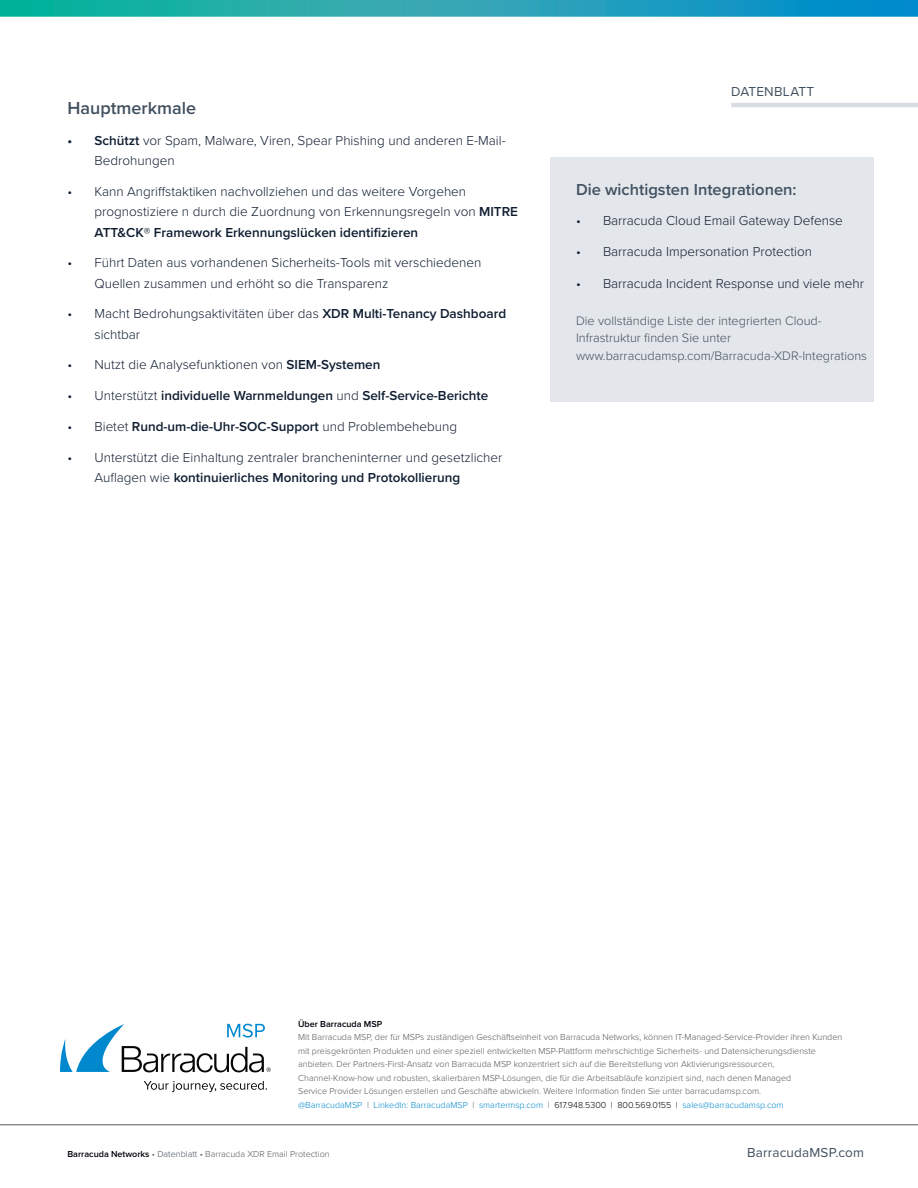
<style>
.page{position:relative;width:918px;height:1188px;background:#fff}
.page>*{position:absolute;margin:0;border:0;box-sizing:border-box;transform-origin:0 0}
.heading{font:600 18px "Proxima Nova";color:#41505f}
.heading-2{font:600 16.5px "Proxima Nova";color:#415160}
.t1{font:300 13.5px/20.2px "Proxima Nova";color:#0f1d31}
.t2{font:600 13.5px "Proxima Nova";color:#0f1d31}
.document_type{font:13.5px "Proxima Nova";letter-spacing:.015em;color:#41505f}
.small_body_heading{font:300 12.75px/16.5px "Proxima Nova";color:#415160}
.text{font:300 9px/13.5px "Proxima Nova";color:#57585a}
.text-2{font:300 9px "Proxima Nova";color:#0088ce}
.text-3{font:600 9px "Proxima Nova";color:#00000b}
.s1{font-weight:600}
.s2{font-weight:300}
.s3{color:#57585a}
.s4{color:#00000b}
.s5{font-weight:600;color:#00000b}
.s6{color:#41505f}
</style>
<div class="page">
<hr style="left:0;top:1125px;width:918px;height:1px;background:#57585a">
<svg style="left:144px;top:1081px;width:123px;height:11px"></svg>
<svg style="left:60px;top:1024px;width:211px;height:48px"></svg>
<svg style="left:0;top:0;width:918px;height:17px;background:#20a4b5"></svg>
<div style="left:550px;top:158px;width:324px;height:244px;background:#e3e6ea"></div>
<hr style="left:731px;top:103px;width:187px;height:4px;background:#d9dde3">
<p class="heading" style="left:68px;top:95px;width:130px">Hauptmerkmale</p>
<p class="t1" style="left:94px;top:130px;width:413px;text-indent:-27px"><span class="s1">• Schützt</span> vor Spam, Malware, Viren, Spear Phishing und anderen E-Mail-<br>Bedrohungen</p>
<p class="t1" style="left:94px;top:181px;width:425px;text-indent:-27px">• Kann Angriffstaktiken nachvollziehen und das weitere Vorgehen prognostiziere n durch die Zuordnung von Erkennungsregeln von <span class="s1">MITRE<br>ATT&amp;CK® Framework Erkennungslücken identifizieren</span></p>
<p class="t1" style="left:94px;top:252px;width:388px;text-indent:-27px">• Führt Daten aus vorhandenen Sicherheits-Tools mit verschiedenen<br>Quellen zusammen und erhöht so die Transparenz</p>
<p class="t1" style="left:94px;top:303px;width:413px;text-indent:-27px">• Macht Bedrohungsaktivitäten über das <span class="s1">XDR Multi-Tenancy Dashboard </span>sichtbar</p>
<p class="t1" style="left:68px;top:354px;width:314px">• Nutzt die Analysefunktionen von <span class="s1">SIEM-Systemen</span></p>
<p class="t2" style="left:68px;top:385px;width:422px"><span class="s2">• Unterstützt</span> individuelle Warnmeldungen <span class="s2">und</span> Self-Service-Berichte</p>
<p class="t2" style="left:68px;top:416px;width:391px"><span class="s2">• Bietet</span> Rund-um-die-Uhr-SOC-Support <span class="s2">und Problembehebung</span></p>
<p class="t1" style="left:94px;top:446px;width:409px;text-indent:-27px">• Unterstützt die Einhaltung zentraler brancheninterner und gesetzlicher<br>Auflagen wie <span class="s1">kontinuierliches Monitoring und Protokollierung</span></p>
<p class="document_type" style="left:731px;top:81px;width:85px">DATENBLATT</p>
<p class="heading-2" style="left:576px;top:177px;width:222px">Die wichtigsten Integrationen:</p>
<p class="t1" style="left:576px;top:210px;width:268px">• Barracuda Cloud Email Gateway Defense</p>
<p class="t1" style="left:576px;top:241px;width:238px">• Barracuda Impersonation Protection</p>
<p class="t1" style="left:576px;top:272px;width:290px">• Barracuda Incident Response und viele mehr</p>
<p class="small_body_heading" style="left:576px;top:312px;width:247px">Die vollständige Liste der integrierten Cloud-<br>Infrastruktur finden Sie unter</p>
<p class="small_body_heading" style="left:576px;top:346px;width:293px">www.barracudamsp.com/Barracuda-XDR-Integrations</p>
<p class="text-3" style="left:298px;top:1017px;width:86px">Über Barracuda MSP</p>
<p class="text" style="left:298px;top:1030px;width:546px">Mit Barracuda MSP, der für MSPs zuständigen Geschäftseinheit von Barracuda Networks, können IT-Managed-Service-Provider ihren Kunden mit preisgekrönten Produkten und einer speziell entwickelten MSP-Plattform mehrschichtige Sicherheits- und Datensicherungsdienste anbieten. Der Partners-First-Ansatz von Barracuda MSP konzentriert sich auf die Bereitstellung von Aktivierungsressourcen, Channel-Know-how und robusten, skalierbaren MSP-Lösungen, die für die Arbeitsabläufe konzipiert sind, nach denen Managed<br>Service Provider Lösungen erstellen und Geschäfte abwickeln. Weitere Information finden Sie unter barracudamsp.com.</p>
<p class="text-2" style="left:298px;top:1098px;width:487px">@BarracudaMSP <span class="s3">|</span> LinkedIn: BarracudaMSP <span class="s3">|</span> smartermsp.com <span class="s3">|</span> <span class="s4">617.948.5300 | 800.569.0155 |</span> sales@barracudamsp.com</p>
<p class="document_type" style="left:747px;top:1142px;width:118px">BarracudaMSP.com</p>
<p class="text" style="left:68px;top:1146px;width:264px"><span class="s5">Barracuda Networks</span> • <span class="s6">Datenblatt</span> • Barracuda XDR Email Protection</p>
</div>
